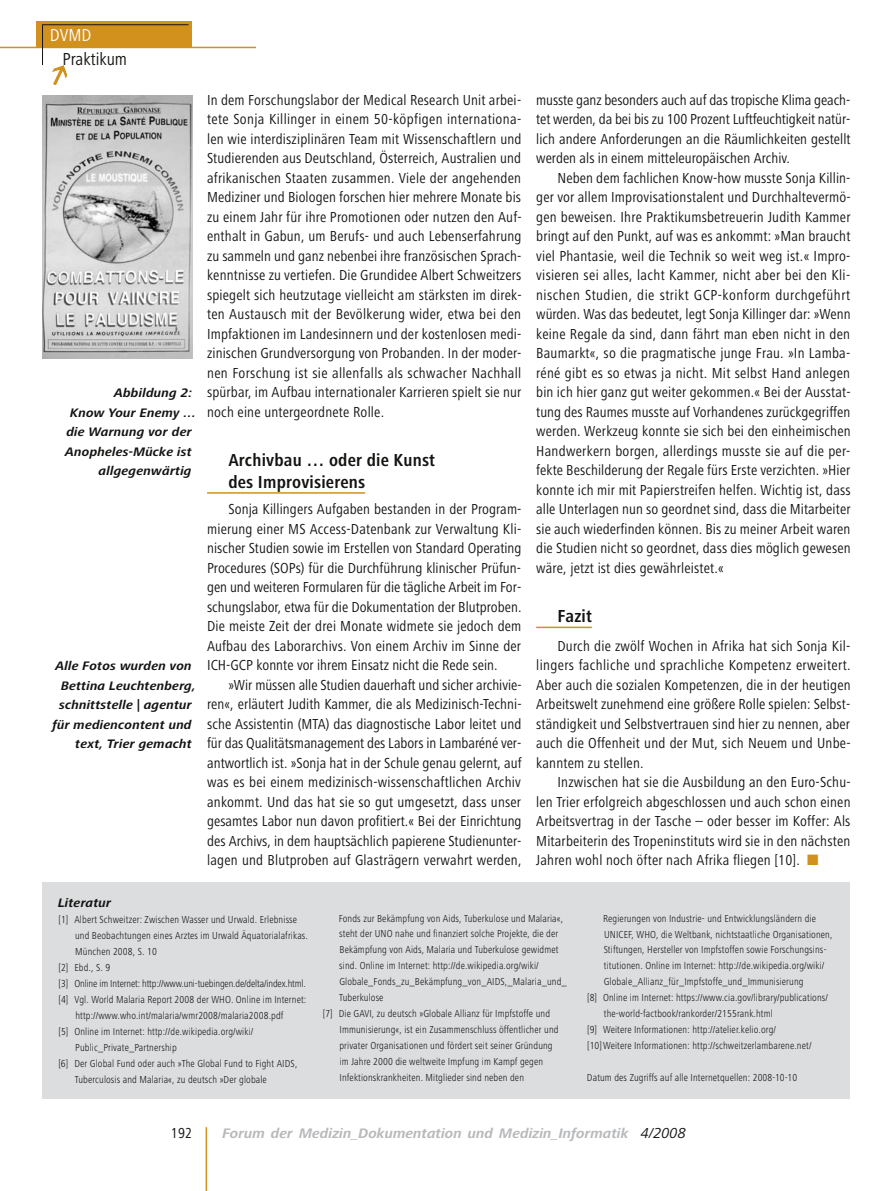
<style>
.page{position:relative;width:893px;height:1191px;background:#fff}
.page>*{position:absolute;margin:0;border:0;box-sizing:border-box;transform-origin:0 0}
.t1{font:700 condensed 18px/21.6px "Frutiger Next LT";letter-spacing:.01em;color:#141312}
.t2{font:condensed 18px "Frutiger Next LT";color:#141312}
.t3{font:condensed 18px "Frutiger Next LT";color:#fff}
.t4{font:condensed 15px/19.5px "Frutiger Next LT";letter-spacing:.01em;color:#141312;text-align:justify}
.t5{font:italic 700 14.25px "Frutiger Next LT";color:#b8b9bb}
.t6{font:italic 700 12.75px "Frutiger Next LT";letter-spacing:.015em;color:#141312}
.t7{font:300 condensed 10.5px "Frutiger Next LT";letter-spacing:.01em;color:#141312}
.t8{font:300 condensed 10.5px "Frutiger Next LT";letter-spacing:-.015em;color:#141312}
.s1{color:#d2901c}
.s2{font-weight:400;font-size:15px;color:#141312}
</style>
<div class="page">
<img style="left:52px;top:65px;width:15px;height:20px">
<div style="left:37px;top:21px;width:155px;height:26px;background:#d2901c"></div>
<hr style="left:0;top:47px;width:256px;height:1px;background:#d2901c">
<hr style="left:43px;top:24px;width:145px;height:1px;background:#141312">
<hr style="left:42px;top:24px;width:1px;height:41px;background:#141312">
<hr style="left:206px;top:1127px;width:1px;height:64px;background:#d2901c">
<hr style="left:207px;top:492px;width:158px;height:1px;background:#d2901c">
<hr style="left:536px;top:626px;width:56px;height:2px;background:#d2901c">
<img style="left:43px;top:96px;width:149px;height:262px">
<div style="left:43px;top:882px;width:807px;height:217px;background:#dcddde"></div>
<p class="t3" style="left:50px;top:25px;width:43px">DVMD</p>
<p class="t2" style="left:63px;top:49px;width:66px">Praktikum</p>
<p class="t6" style="left:114px;top:386px;width:80px">Abbildung 2:</p>
<p class="t6" style="left:70px;top:405px;width:128px">Know Your Enemy …</p>
<p class="t6" style="left:66px;top:425px;width:127px">die Warnung vor der</p>
<p class="t6" style="left:65px;top:444px;width:128px">Anopheles-Mücke ist</p>
<p class="t6" style="left:98px;top:464px;width:95px">allgegenwärtig</p>
<p class="t6" style="left:55px;top:659px;width:138px">Alle Fotos wurden von</p>
<p class="t6" style="left:61px;top:678px;width:136px">Bettina Leuchtenberg,</p>
<p class="t6" style="left:59px;top:698px;width:134px">schnittstelle | agentur</p>
<p class="t6" style="left:52px;top:717px;width:141px">für mediencontent und</p>
<p class="t6" style="left:75px;top:737px;width:118px">text, Trier gemacht</p>
<p class="t4" style="left:207px;top:90px;width:316px">In dem Forschungslabor der Medical Research Unit arbei&shy;tete Sonja Killinger in einem 50-köpfigen internationa&shy;len wie interdisziplinären Team mit Wissenschaftlern und Studierenden aus Deutschland, Österreich, Australien und afrikanischen Staaten zusammen. Viele der angehenden Mediziner und Biologen forschen hier mehrere Monate bis zu einem Jahr für ihre Promotionen oder nutzen den Auf&shy;enthalt in Gabun, um Berufs- und auch Lebenserfahrung zu sammeln und ganz nebenbei ihre französischen Sprach&shy;kenntnisse zu vertiefen. Die Grundidee Albert Schweitzers spiegelt sich heutzutage vielleicht am stärksten im direk&shy;ten Austausch mit der Bevölkerung wider, etwa bei den Impfaktionen im Landesinnern und der kostenlosen medi&shy;zinischen Grundversorgung von Probanden. In der moder&shy;nen Forschung ist sie allenfalls als schwacher Nachhall spürbar, im Aufbau internationaler Karrieren spielt sie nur noch eine untergeordnete Rolle.</p>
<p class="t1" style="left:228px;top:449px;width:208px">Archivbau … oder die Kunst des Improvisierens</p>
<p class="t4" style="left:207px;top:499px;width:316px;text-indent:21px">Sonja Killingers Aufgaben bestanden in der Program&shy;mierung einer MS Access-Datenbank zur Verwaltung Kli&shy;nischer Studien sowie im Erstellen von Standard Operating Procedures (SOPs) für die Durchführung klinischer Prüfun&shy;gen und weiteren Formularen für die tägliche Arbeit im For&shy;schungslabor, etwa für die Dokumentation der Blutproben.<br>Die meiste Zeit der drei Monate widmete sie jedoch dem Aufbau des Laborarchivs. Von einem Archiv im Sinne der ICH-GCP konnte vor ihrem Einsatz nicht die Rede sein.</p>
<p class="t4" style="left:207px;top:675px;width:316px;text-indent:21px">»Wir müssen alle Studien dauerhaft und sicher archivie&shy;ren«, erläutert Judith Kammer, die als Medizinisch-Techni&shy;sche Assistentin (MTA) das diagnostische Labor leitet und für das Qualitätsmanagement des Labors in Lambaréné ver&shy;antwortlich ist. »Sonja hat in der Schule genau gelernt, auf was es bei einem medizinisch-wissenschaftlichen Archiv ankommt. Und das hat sie so gut umgesetzt, dass unser gesamtes Labor nun davon profitiert.« Bei der Einrichtung des Archivs, in dem hauptsächlich papierene Studienunter&shy;lagen und Blutproben auf Glasträgern verwahrt werden,</p>
<p class="t4" style="left:536px;top:90px;width:316px">musste ganz besonders auch auf das tropische Klima geach&shy;tet werden, da bei bis zu 100 Prozent Luftfeuchtigkeit natür&shy;lich andere Anforderungen an die Räumlichkeiten gestellt werden als in einem mitteleuropäischen Archiv.</p>
<p class="t4" style="left:536px;top:168px;width:316px;text-indent:21px">Neben dem fachlichen Know-how musste Sonja Killin&shy;ger vor allem Improvisationstalent und Durchhaltevermö&shy;gen beweisen. Ihre Praktikumsbetreuerin Judith Kammer bringt auf den Punkt, auf was es ankommt: »Man braucht viel Phantasie, weil die Technik so weit weg ist.« Impro&shy;visieren sei alles, lacht Kammer, nicht aber bei den Kli&shy;nischen Studien, die strikt GCP-konform durchgeführt würden. Was das bedeutet, legt Sonja Killinger dar: »Wenn keine Regale da sind, dann fährt man eben nicht in den Baumarkt«, so die pragmatische junge Frau. »In Lamba&shy;réné gibt es so etwas ja nicht. Mit selbst Hand anlegen bin ich hier ganz gut weiter gekommen.« Bei der Ausstat&shy;tung des Raumes musste auf Vorhandenes zurückgegriffen werden. Werkzeug konnte sie sich bei den einheimischen Handwerkern borgen, allerdings musste sie auf die per&shy;fekte Beschilderung der Regale fürs Erste verzichten. »Hier konnte ich mir mit Papierstreifen helfen. Wichtig ist, dass alle Unterlagen nun so geordnet sind, dass die Mitarbeiter sie auch wiederfinden können. Bis zu meiner Arbeit waren die Studien nicht so geordnet, dass dies möglich gewesen wäre, jetzt ist dies gewährleistet.«</p>
<p class="t1" style="left:557px;top:605px;width:36px">Fazit</p>
<p class="t4" style="left:536px;top:636px;width:316px;text-indent:21px">Durch die zwölf Wochen in Afrika hat sich Sonja Kil&shy;lingers fachliche und sprachliche Kompetenz erweitert.<br>Aber auch die sozialen Kompetenzen, die in der heutigen Arbeitswelt zunehmend eine größere Rolle spielen: Selbst&shy;ständigkeit und Selbstvertrauen sind hier zu nennen, aber auch die Offenheit und der Mut, sich Neuem und Unbe&shy;kanntem zu stellen.</p>
<p class="t4" style="left:536px;top:772px;width:316px;text-indent:21px">Inzwischen hat sie die Ausbildung an den Euro-Schu&shy;len Trier erfolgreich abgeschlossen und auch schon einen Arbeitsvertrag in der Tasche – oder besser im Koffer: Als Mitarbeiterin des Tropeninstituts wird sie in den nächsten Jahren wohl noch öfter nach Afrika fliegen [10]. <span class="s1">■</span></p>
<p class="t6" style="left:58px;top:896px;width:55px">Literatur</p>
<p class="t7" style="left:58px;top:914px;width:240px">[1] Albert Schweitzer: Zwischen Wasser und Urwald. Erlebnisse</p>
<p class="t7" style="left:75px;top:930px;width:234px">und Beobachtungen eines Arztes im Urwald Äquatorialafrikas.</p>
<p class="t7" style="left:75px;top:946px;width:83px">München 2008, S. 10</p>
<p class="t7" style="left:58px;top:961px;width:53px">[2] Ebd., S. 9</p>
<p class="t8" style="left:58px;top:977px;width:249px">[3] Online im Internet: http://www.uni-tuebingen.de/delta/index.html.</p>
<p class="t7" style="left:58px;top:993px;width:249px">[4] Vgl. World Malaria Report 2008 der WHO. Online im Internet:</p>
<p class="t7" style="left:75px;top:1009px;width:210px">http://www.who.int/malaria/wmr2008/malaria2008.pdf</p>
<p class="t7" style="left:58px;top:1025px;width:196px">[5] Online im Internet: http://de.wikipedia.org/wiki/</p>
<p class="t7" style="left:75px;top:1041px;width:103px">Public_Private_Partnership</p>
<p class="t7" style="left:58px;top:1057px;width:241px">[6] Der Global Fund oder auch »The Global Fund to Fight AIDS,</p>
<p class="t7" style="left:75px;top:1073px;width:194px">Tuberculosis and Malaria«, zu deutsch »Der globale</p>
<p class="t7" style="left:339px;top:912px;width:226px">Fonds zur Bekämpfung von Aids, Tuberkulose und Malaria«,</p>
<p class="t7" style="left:339px;top:928px;width:220px">steht der UNO nahe und finanziert solche Projekte, die der</p>
<p class="t7" style="left:340px;top:944px;width:220px">Bekämpfung von Aids, Malaria und Tuberkulose gewidmet</p>
<p class="t7" style="left:339px;top:960px;width:201px">sind. Online im Internet: http://de.wikipedia.org/wiki/</p>
<p class="t7" style="left:339px;top:976px;width:229px">Globale_Fonds_zu_Bekämpfung_von_AIDS,_Malaria_und_</p>
<p class="t7" style="left:339px;top:992px;width:46px">Tuberkulose</p>
<p class="t7" style="left:323px;top:1008px;width:229px">[7] Die GAVI, zu deutsch »Globale Allianz für Impfstoffe und</p>
<p class="t7" style="left:340px;top:1024px;width:220px">Immunisierung«, ist ein Zusammenschluss öffentlicher und</p>
<p class="t7" style="left:339px;top:1040px;width:215px">privater Organisationen und fördert seit seiner Gründung</p>
<p class="t7" style="left:340px;top:1055px;width:205px">im Jahre 2000 die weltweite Impfung im Kampf gegen</p>
<p class="t7" style="left:340px;top:1071px;width:186px">Infektionskrankheiten. Mitglieder sind neben den</p>
<p class="t7" style="left:603px;top:912px;width:214px">Regierungen von Industrie- und Entwicklungsländern die</p>
<p class="t7" style="left:604px;top:928px;width:230px">UNICEF, WHO, die Weltbank, nichtstaatliche Organisationen,</p>
<p class="t7" style="left:604px;top:944px;width:224px">Stiftungen, Hersteller von Impfstoffen sowie Forschungsins-</p>
<p class="t7" style="left:604px;top:960px;width:222px">titutionen. Online im Internet: http://de.wikipedia.org/wiki/</p>
<p class="t7" style="left:604px;top:976px;width:201px">Globale_Allianz_für_Impfstoffe_und_Immunisierung</p>
<p class="t7" style="left:587px;top:992px;width:242px">[8] Online im Internet: https://www.cia.gov/library/publications/</p>
<p class="t7" style="left:604px;top:1008px;width:171px">the-world-factbook/rankorder/2155rank.html</p>
<p class="t7" style="left:587px;top:1024px;width:190px">[9] Weitere Informationen: http://atelier.kelio.org/</p>
<p class="t7" style="left:587px;top:1040px;width:226px">[10]Weitere Informationen: http://schweitzerlambarene.net/</p>
<p class="t7" style="left:587px;top:1071px;width:212px">Datum des Zugriffs auf alle Internetquellen: 2008-10-10</p>
<p class="t4" style="left:171px;top:1123px;width:23px">192</p>
<p class="t5" style="left:223px;top:1125px;width:465px">Forum der Medizin_Dokumentation und Medizin_Informatik <span class="s2">4/2008</span></p>
</div>
